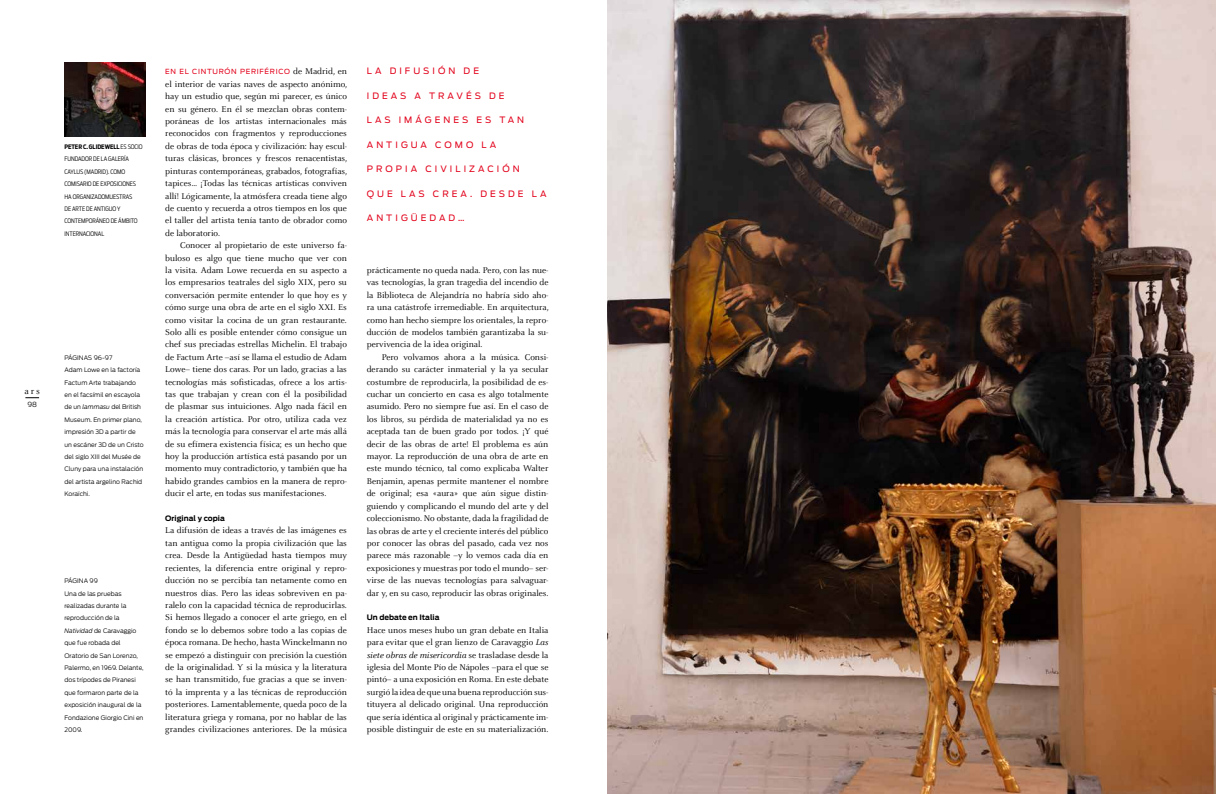
<style>
.page{position:relative;width:1216px;height:794px;background:#fff}
.page>*{position:absolute;margin:0;border:0;box-sizing:border-box;transform-origin:0 0}
.t1{font:9.62px "Celeste";color:#000}
.t2{font:9.19px/12.4px "Celeste";color:#000;text-align:justify}
.t3{font:8.75px "Antenna";letter-spacing:.35em;color:#e2001a}
.t4{font:700 7.44px "Antenna";color:#000}
.t5{font:7px "Antenna";letter-spacing:.1em;color:#e2001a}
.t6{font:300 7px "Antenna";color:#000}
.t7{font:300 6.12px/12.4px "Antenna";color:#000}
.t8{font:300 6.12px/12.4px "Antenna Cond";letter-spacing:-.01em;color:#000}
.s1{font-weight:700}
.s2{font-style:italic}
</style>
<div class="page">
<svg style="left:25px;top:397px;width:14px;height:1px"></svg>
<img style="left:64px;top:62px;width:81px;height:74px">
<img style="left:608px;top:0;width:607px;height:794px">
<p class="t1" style="left:24px;top:386px;width:17px">ars</p>
<p class="t6" style="left:27px;top:400px;width:11px">98</p>
<p class="t8" style="left:64px;top:140px;width:80px"><span class="s1">PETER C. GLIDEWELL</span> ES SOCIO<br>FUNDADOR DE LA GALERÍA<br>CAYLUS (MADRID). cOMO<br>COMISARIO DE EXPOSICIONES<br>HA ORGANIZADOMUESTRAS<br>DE ARTE DE ANTIGUO Y<br>CONTEMPORÁNEO DE ÁMBITO<br>INTERNACIONAL</p>
<p class="t7" style="left:64px;top:351px;width:81px">PÁGINAS 96-97<br>Adam Lowe en la factoría<br>Factum Arte trabajando en el facsímil en escayola de un <span class="s2">lammasu</span> del British<br>Museum. En primer plano, impresión 3D a partir de un escáner 3D de un Cristo del siglo XIII del Musée de<br>Cluny para una instalación del artista argelino Rachid<br>Koraïchi.</p>
<p class="t7" style="left:64px;top:574px;width:81px">PÁGINA 99<br>Una de las pruebas realizadas durante la reproducción de la<br><span class="s2">Natividad</span> de Caravaggio que fue robada del<br>Oratorio de San Lorenzo,<br>Palermo, en 1969. Delante, dos trípodes de Piranesi que formaron parte de la exposición inaugural de la<br>Fondazione Giorgio Cini en<br>2009.</p>
<p class="t5" style="left:165px;top:68px;width:34px">ENEL CINTUR</p>
<p class="t5" style="left:224px;top:68px;width:27px">ÓN PERIF</p>
<p class="t5" style="left:264px;top:68px;width:12px">ÉRICO</p>
<p class="t2" style="left:165px;top:66px;width:183px;text-indent:128px">de Madrid, en el interior de varias naves de aspecto anónimo, hay un estudio que, según mi parecer, es único en su género. En él se mezclan obras contem&shy;poráneas de los artistas internacionales más reconocidos con fragmentos y reproducciones de obras de toda época y civilización: hay escul&shy;turas clásicas, bronces y frescos renacentistas, pinturas contemporáneas, grabados, fotografías, tapices… ¡Todas las técnicas artísticas conviven allí! Lógicamente, la atmósfera creada tiene algo de cuento y recuerda a otros tiempos en los que el taller del artista tenía tanto de obrador como de laboratorio.</p>
<p class="t2" style="left:165px;top:239px;width:183px;text-indent:15px">Conocer al propietario de este universo fa&shy;buloso es algo que tiene mucho que ver con la visita. Adam Lowe recuerda en su aspecto a los empresarios teatrales del siglo XIX, pero su conversación permite entender lo que hoy es y cómo surge una obra de arte en el siglo XXI. Es como visitar la cocina de un gran restaurante.<br>Solo allí es posible entender cómo consigue un chef sus preciadas estrellas Michelin. El trabajo de Factum Arte –así se llama el estudio de Adam Lowe– tiene dos caras. Por un lado, gracias a las tecnologías más sofisticadas, ofrece a los artis&shy;tas que trabajan y crean con él la posibilidad de plasmar sus intuiciones. Algo nada fácil en la creación artística. Por otro, utiliza cada vez más la tecnología para conservar el arte más allá de su efímera existencia física; es un hecho que hoy la producción artística está pasando por un momento muy contradictorio, y también que ha habido grandes cambios en la manera de repro&shy;ducir el arte, en todas sus manifestaciones.</p>
<p class="t4" style="left:165px;top:514px;width:61px">Original y copia</p>
<p class="t2" style="left:165px;top:525px;width:183px">La difusión de ideas a través de las imágenes es tan antigua como la propia civilización que las crea. Desde la Antigüedad hasta tiempos muy recientes, la diferencia entre original y repro&shy;ducción no se percibía tan netamente como en nuestros días. Pero las ideas sobreviven en pa&shy;ralelo con la capacidad técnica de reproducirlas.<br>Si hemos llegado a conocer el arte griego, en el fondo se lo debemos sobre todo a las copias de época romana. De hecho, hasta Winckelmann no se empezó a distinguir con precisión la cuestión de la originalidad. Y si la música y la literatura se han transmitido, fue gracias a que se inven&shy;tó la imprenta y a las técnicas de reproducción posteriores. Lamentablemente, queda poco de la literatura griega y romana, por no hablar de las grandes civilizaciones anteriores. De la música</p>
<p class="t3" style="left:367px;top:66px;width:114px">LA DIFUSIÓN DE</p>
<p class="t3" style="left:367px;top:90px;width:139px">IDEAS A TRAVÉ S DE</p>
<p class="t3" style="left:367px;top:115px;width:159px">LAS IMÁGENES ES TAN</p>
<p class="t3" style="left:367px;top:139px;width:131px">ANTIGUA COMO LA</p>
<p class="t3" style="left:367px;top:164px;width:154px">P ROP IA CIVILIZACIÓN</p>
<p class="t3" style="left:367px;top:188px;width:133px">QUE LAS CREA. DESDE</p>
<p class="t3" style="left:531px;top:188px;width:8px">LA</p>
<p class="t3" style="left:367px;top:213px;width:19px">A NTIG</p>
<p class="t3" style="left:411px;top:213px;width:20px">Ü EDAD</p>
<p class="t3" style="left:458px;top:213px;width:8px">…</p>
<p class="t2" style="left:367px;top:264px;width:183px">prácticamente no queda nada. Pero, con las nue&shy;vas tecnologías, la gran tragedia del incendio de la Biblioteca de Alejandría no habría sido aho&shy;ra una catástrofe irremediable. En arquitectura, como han hecho siempre los orientales, la repro&shy;ducción de modelos también garantizaba la su&shy;pervivencia de la idea original.</p>
<p class="t2" style="left:367px;top:351px;width:183px;text-indent:15px">Pero volvamos ahora a la música. Consi&shy;derando su carácter inmaterial y la ya secular costumbre de reproducirla, la posibilidad de es&shy;cuchar un concierto en casa es algo totalmente asumido. Pero no siempre fue así. En el caso de los libros, su pérdida de materialidad ya no es aceptada tan de buen grado por todos. ¡Y qué decir de las obras de arte! El problema es aún mayor. La reproducción de una obra de arte en este mundo técnico, tal como explicaba Walter Benjamin, apenas permite mantener el nombre de original; esa «aura» que aún sigue distin&shy;guiendo y complicando el mundo del arte y del coleccionismo. No obstante, dada la fragilidad de las obras de arte y el creciente interés del público por conocer las obras del pasado, cada vez nos parece más razonable –y lo vemos cada día en exposiciones y muestras por todo el mundo– ser&shy;virse de las nuevas tecnologías para salvaguar&shy;dar y, en su caso, reproducir las obras originales.</p>
<p class="t4" style="left:367px;top:613px;width:74px">Un debate en Italia</p>
<p class="t2" style="left:367px;top:624px;width:183px">Hace unos meses hubo un gran debate en Italia para evitar que el gran lienzo de Caravaggio <span class="s2">Las siete obras de misericordia</span> se trasladase desde la iglesia del Monte Pío de Nápoles –para el que se pintó– a una exposición en Roma. En este debate surgió la idea de que una buena reproducción sus&shy;tituyera al delicado original. Una reproducción que sería idéntica al original y prácticamente im&shy;posible distinguir de este en su materialización.</p>
</div>
